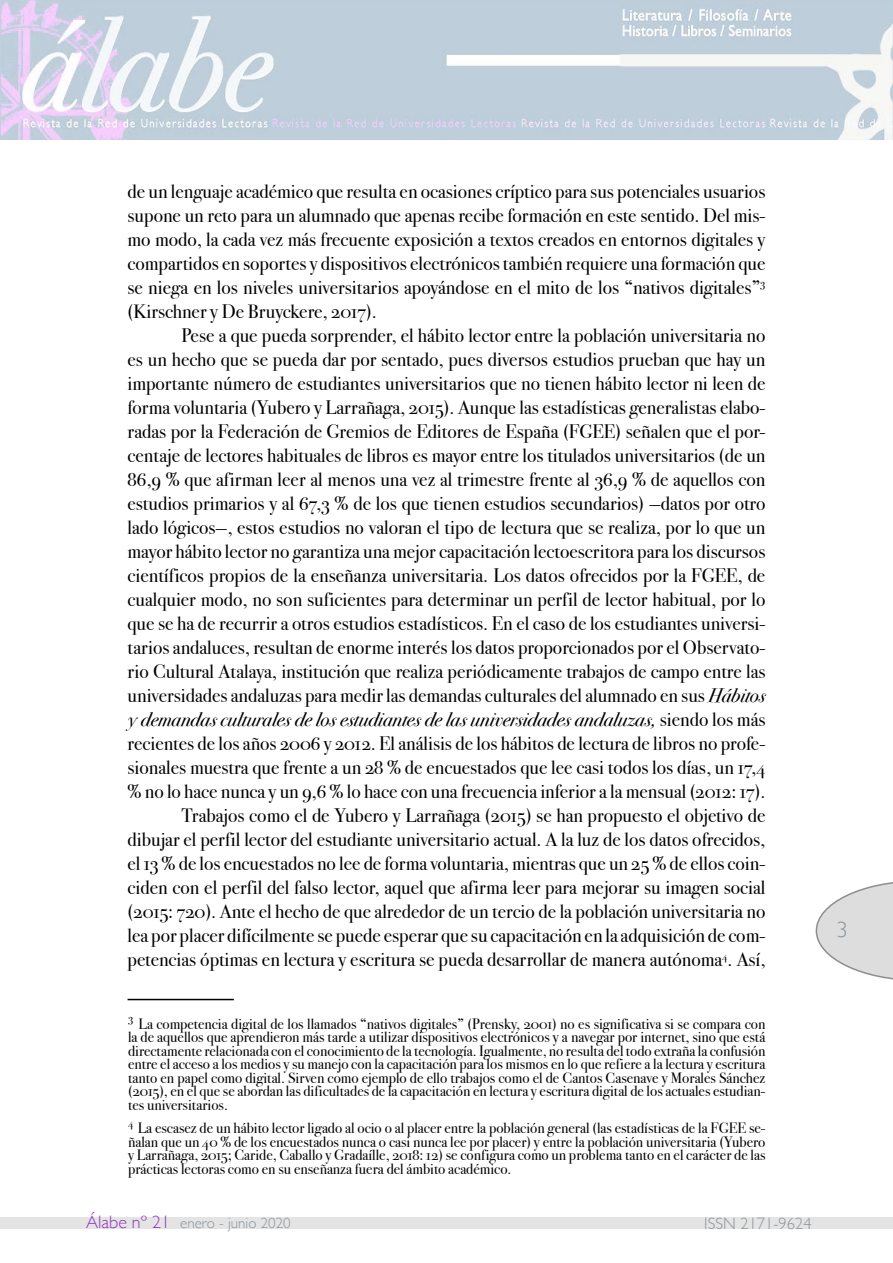
<style>
.page{position:relative;width:893px;height:1263px;background:#fff}
.page>*{position:absolute;margin:0;border:0;box-sizing:border-box;transform-origin:0 0}
.t1{font:300 22.5px "Gill Sans";color:#8a949d}
.t2{font:19.5px/24px "Bodoni Svty Two OSITCTT Book";color:#000;text-align:justify}
.t3{font:19.5px "Bodoni Svty Two OSITCTT Book It";color:#000}
.t4{font:300 16.5px "Gill Sans";color:#8b959c}
.t5{font:15px/13.5px "Bodoni Svty Two OSITCTT Book";color:#000;text-align:justify}
.t6{font:300 15px "Gill Sans";color:#8b959c}
.s1{font-family:"Bodoni Svty Two OSITCTT Book It"}
.s2{font-family:"Bodoni Svty Two OSITCTT Book"}
.s3{font-size:18px;color:#9038b7}
</style>
<div class="page">
<svg style="left:816px;top:882px;width:77px;height:98px"></svg>
<img style="left:0;top:0;width:893px;height:139px">
<div style="left:0;top:1218px;width:893px;height:11px;background:#e4e4e4"></div>
<hr style="left:128px;top:999px;width:106px;height:1px;background:#000">
<p class="t2" style="left:128px;top:179px;width:639px">de un lenguaje académico que resulta en ocasiones críptico para sus potenciales usuarios supone un reto para un alumnado que apenas recibe formación en este sentido. Del mis&shy;mo modo, la cada vez más frecuente exposición a textos creados en entornos digitales y compartidos en soportes y dispositivos electrónicos también requiere una formación que se niega en los niveles universitarios apoyándose en el mito de los “nativos digitales”<sup>3 </sup>(Kirschner y De Bruyckere, 2017).</p>
<p class="t2" style="left:128px;top:323px;width:639px;text-indent:54px">Pese a que pueda sorprender, el hábito lector entre la población universitaria no es un hecho que se pueda dar por sentado, pues diversos estudios prueban que hay un importante número de estudiantes universitarios que no tienen hábito lector ni leen de forma voluntaria (Yubero y Larrañaga, 2015). Aunque las estadísticas generalistas elabo&shy;radas por la Federación de Gremios de Editores de España (FGEE) señalen que el por&shy;centaje de lectores habituales de libros es mayor entre los titulados universitarios (de un 86,9 % que afirman leer al menos una vez al trimestre frente al 36,9 % de aquellos con estudios primarios y al 67,3 % de los que tienen estudios secundarios) —datos por otro lado lógicos—, estos estudios no valoran el tipo de lectura que se realiza, por lo que un mayor hábito lector no garantiza una mejor capacitación lectoescritora para los discursos científicos propios de la enseñanza universitaria. Los datos ofrecidos por la FGEE, de cualquier modo, no son suficientes para determinar un perfil de lector habitual, por lo que se ha de recurrir a otros estudios estadísticos. En el caso de los estudiantes universi&shy;tarios andaluces, resultan de enorme interés los datos proporcionados por el Observato&shy;rio Cultural Atalaya, institución que realiza periódicamente trabajos de campo entre las universidades andaluzas para medir las demandas culturales del alumnado en sus <span class="s1">Hábitos</span></p>
<p class="t3" style="left:128px;top:708px;width:639px">y demandas culturales de los estudiantes de las universidades andaluzas, <span class="s2">siendo los más</span></p>
<p class="t2" style="left:128px;top:731px;width:639px;text-align:right">recientes de los años 2006 y 2012. El análisis de los hábitos de lectura de libros no profe&shy;sionales muestra que frente a un 28 % de encuestados que lee casi todos los días, un 17,4 % no lo hace nunca y un 9,6 % lo hace con una frecuencia inferior a la mensual (2012: 17).<br>Trabajos como el de Yubero y Larrañaga (2015) se han propuesto el objetivo de dibujar el perfil lector del estudiante universitario actual. A la luz de los datos ofrecidos, el 13 % de los encuestados no lee de forma voluntaria, mientras que un 25 % de ellos coin&shy;ciden con el perfil del falso lector, aquel que afirma leer para mejorar su imagen social (2015: 720). Ante el hecho de que alrededor de un tercio de la población universitaria no lea por placer difícilmente se puede esperar que su capacitación en la adquisición de com&shy;petencias óptimas en lectura y escritura se pueda desarrollar de manera autónoma<sup>4</sup>. Así,</p>
<p class="t5" style="left:128px;top:1017px;width:639px"><sup>3</sup> La competencia digital de los llamados “nativos digitales” (Prensky, 2001) no es significativa si se compara con la de aquellos que aprendieron más tarde a utilizar dispositivos electrónicos y a navegar por internet, sino que está directamente relacionada con el conocimiento de la tecnología. Igualmente, no resulta del todo extraña la confusión entre el acceso a los medios y su manejo con la capacitación para los mismos en lo que refiere a la lectura y escritura tanto en papel como digital. Sirven como ejemplo de ello trabajos como el de Cantos Casenave y Morales Sánchez (2015), en el que se abordan las dificultades de la capacitación en lectura y escritura digital de los actuales estudian&shy;tes universitarios.</p>
<p class="t5" style="left:128px;top:1121px;width:639px"><sup>4</sup> La escasez de un hábito lector ligado al ocio o al placer entre la población general (las estadísticas de la FGEE se&shy;ñalan que un 40 % de los encuestados nunca o casi nunca lee por placer) y entre la población universitaria (Yubero y Larrañaga, 2015; Caride, Caballo y Gradaílle, 2018: 12) se configura como un problema tanto en el carácter de las prácticas lectoras como en su enseñanza fuera del ámbito académico.</p>
<p class="t6" style="left:86px;top:1211px;width:206px"><span class="s3">Álabe nº 21</span> enero - junio 2020</p>
<p class="t4" style="left:704px;top:1211px;width:109px">ISSN 2171-9624</p>
<p class="t1" style="left:837px;top:912px;width:13px">3</p>
</div>
